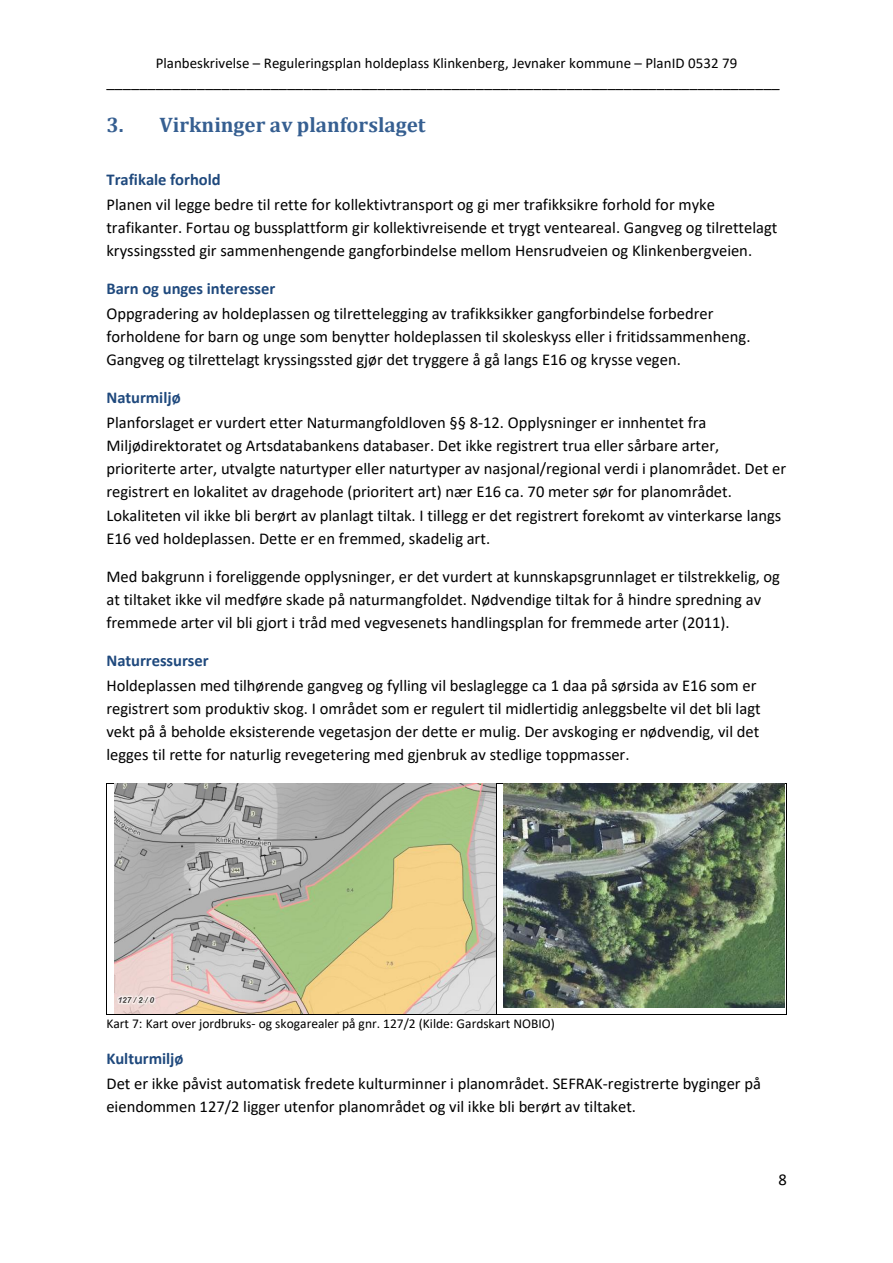
<style>
.page{position:relative;width:893px;height:1263px;background:#fff}
.page>*{position:absolute;margin:0;border:0;box-sizing:border-box;transform-origin:0 0}
.t1{font:700 21px "Cambria";color:#365f91}
.t2{font:16.5px/23.1px "Calibri";color:#000}
.t3{font:700 16.5px "Calibri";color:#1f497d}
.t4{font:15px "Calibri";color:#000}
.t5{font:13.5px "Calibri";color:#000}
</style>
<div class="page">
<hr style="left:107px;top:783px;width:389px;height:1px;background:#000">
<hr style="left:496px;top:783px;width:290px;height:1px;background:#000">
<hr style="left:106px;top:784px;width:1px;height:230px;background:#000">
<hr style="left:107px;top:1014px;width:389px;height:1px;background:#000">
<hr style="left:496px;top:784px;width:1px;height:230px;background:#000">
<hr style="left:496px;top:1014px;width:290px;height:1px;background:#000">
<hr style="left:786px;top:784px;width:1px;height:230px;background:#000">
<img style="left:115px;top:784px;width:380px;height:230px">
<img style="left:504px;top:784px;width:280px;height:224px">
<p class="t4" style="left:156px;top:56px;width:583px">Planbeskrivelse – Reguleringsplan holdeplass Klinkenberg, Jevnaker kommune – PlanID 0532 79</p>
<p class="t2" style="left:106px;top:71px;width:675px">__________________________________________________________________________________</p>
<p class="t1" style="left:106px;top:112px;width:320px">3. Virkninger av planforslaget</p>
<p class="t3" style="left:106px;top:173px;width:116px">Trafikale forhold</p>
<p class="t2" style="left:106px;top:194px;width:673px">Planen vil legge bedre til rette for kollektivtransport og gi mer trafikksikre forhold for myke trafikanter. Fortau og bussplattform gir kollektivreisende et trygt venteareal. Gangveg og tilrettelagt kryssingssted gir sammenhengende gangforbindelse mellom Hensrudveien og Klinkenbergveien.</p>
<p class="t3" style="left:106px;top:282px;width:170px">Barn og unges interesser</p>
<p class="t2" style="left:106px;top:303px;width:646px">Oppgradering av holdeplassen og tilrettelegging av trafikksikker gangforbindelse forbedrer forholdene for barn og unge som benytter holdeplassen til skoleskyss eller i fritidssammenheng.<br>Gangveg og tilrettelagt kryssingssted gjør det tryggere å gå langs E16 og krysse vegen.</p>
<p class="t3" style="left:106px;top:391px;width:76px">Naturmiljø</p>
<p class="t2" style="left:106px;top:412px;width:681px">Planforslaget er vurdert etter Naturmangfoldloven §§ 8-12. Opplysninger er innhentet fra Miljødirektoratet og Artsdatabankens databaser. Det ikke registrert trua eller sårbare arter, prioriterte arter, utvalgte naturtyper eller naturtyper av nasjonal/regional verdi i planområdet. Det er registrert en lokalitet av dragehode (prioritert art) nær E16 ca. 70 meter sør for planområdet.<br>Lokaliteten vil ikke bli berørt av planlagt tiltak. I tillegg er det registrert forekomt av vinterkarse langs E16 ved holdeplassen. Dette er en fremmed, skadelig art.</p>
<p class="t2" style="left:106px;top:566px;width:675px">Med bakgrunn i foreliggende opplysninger, er det vurdert at kunnskapsgrunnlaget er tilstrekkelig, og at tiltaket ikke vil medføre skade på naturmangfoldet. Nødvendige tiltak for å hindre spredning av fremmede arter vil bli gjort i tråd med vegvesenets handlingsplan for fremmede arter (2011).</p>
<p class="t3" style="left:106px;top:654px;width:104px">Naturressurser</p>
<p class="t2" style="left:106px;top:675px;width:656px">Holdeplassen med tilhørende gangveg og fylling vil beslaglegge ca 1 daa på sørsida av E16 som er registrert som produktiv skog. I området som er regulert til midlertidig anleggsbelte vil det bli lagt vekt på å beholde eksisterende vegetasjon der dette er mulig. Der avskoging er nødvendig, vil det legges til rette for naturlig revegetering med gjenbruk av stedlige toppmasser.</p>
<p class="t5" style="left:106px;top:1017px;width:450px">Kart 7: Kart over jordbruks- og skogarealer på gnr. 127/2 (Kilde: Gardskart NOBIO)</p>
<p class="t3" style="left:106px;top:1052px;width:79px">Kulturmiljø</p>
<p class="t2" style="left:106px;top:1073px;width:656px">Det er ikke påvist automatisk fredete kulturminner i planområdet. SEFRAK-registrerte byginger på eiendommen 127/2 ligger utenfor planområdet og vil ikke bli berørt av tiltaket.</p>
<p class="t2" style="left:778px;top:1170px;width:10px">8</p>
</div>
